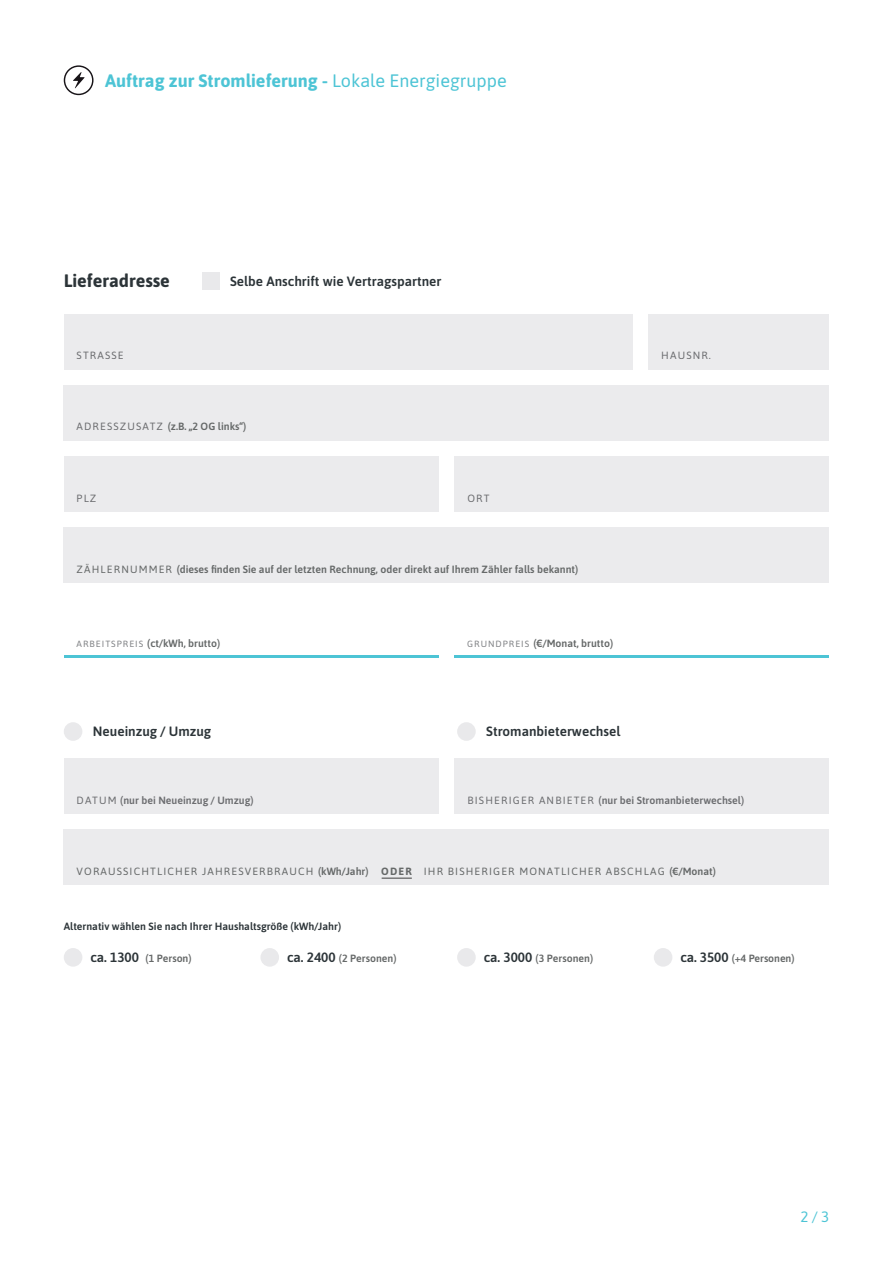
<style>
.page{position:relative;width:893px;height:1263px;background:#fff}
.page>*{position:absolute;margin:0;border:0;box-sizing:border-box;transform-origin:0 0}
.t1{font:700 18px "Asap";color:#4dc4d5}
.t2{font:700 18px "Asap";color:#2c3438}
.t3{font:15px "Asap";color:#4dc4d5}
.t4{font:600 13.5px "Asap";color:#2c3438}
.t5{font:600 10.5px "Asap";color:#666969}
.t6{font:10.5px "Asap";letter-spacing:.11em;color:#666969}
.t7{font:600 10.5px "Asap";color:#6c6d70}
.t8{font:600 10.5px "Asap";color:#2c3438}
.t9{font:10.5px "Asap";letter-spacing:.11em;color:#6c6d70}
.s1{font-weight:400}
.s2{font-weight:400;color:#6c6d70}
.s3{font-weight:400;font-size:9px;color:#808285}
.s4{font-weight:600}
.s5{font-weight:700}
.s6{font-size:13.5px;color:#2c3438}
</style>
<div class="page">
<div style="left:64px;top:385px;width:765px;height:56px;background:#ebebed"></div>
<div style="left:64px;top:456px;width:375px;height:56px;background:#ebebed"></div>
<div style="left:455px;top:456px;width:374px;height:56px;background:#ebebed"></div>
<div style="left:64px;top:528px;width:765px;height:55px;background:#ebebed"></div>
<div style="left:203px;top:273px;width:17px;height:17px;background:#e9e9eb"></div>
<div style="left:64px;top:314px;width:568px;height:55px;background:#ebebed"></div>
<div style="left:648px;top:314px;width:181px;height:55px;background:#ebebed"></div>
<svg style="left:64px;top:65px;width:30px;height:30px"></svg>
<div style="left:64px;top:722px;width:18px;height:19px;background:#e9e9eb;border-radius:50%"></div>
<div style="left:457px;top:722px;width:19px;height:19px;background:#e9e9eb;border-radius:50%"></div>
<div style="left:64px;top:830px;width:765px;height:55px;background:#ebebed"></div>
<div style="left:64px;top:759px;width:375px;height:55px;background:#ebebed"></div>
<div style="left:455px;top:759px;width:374px;height:55px;background:#ebebed"></div>
<div style="left:64px;top:948px;width:18px;height:19px;background:#e9e9eb;border-radius:50%"></div>
<div style="left:260px;top:948px;width:19px;height:19px;background:#e9e9eb;border-radius:50%"></div>
<div style="left:457px;top:948px;width:19px;height:19px;background:#e9e9eb;border-radius:50%"></div>
<div style="left:654px;top:948px;width:18px;height:19px;background:#e9e9eb;border-radius:50%"></div>
<hr style="left:64px;top:656px;width:375px;height:2px;background:#4dc4d5">
<hr style="left:454px;top:656px;width:375px;height:2px;background:#4dc4d5">
<hr style="left:382px;top:878px;width:30px;height:1px;background:#3e3e3f">
<h1 class="t1" style="left:105px;top:68px;width:403px">Auftrag zur Stromlieferung - <span class="s1">Lokale Energiegruppe</span></h1>
<h1 class="t2" style="left:64px;top:268px;width:108px">Lieferadresse</h1>
<p class="t4" style="left:230px;top:272px;width:213px">Selbe Anschrift wie Vertragspartner</p>
<p class="t9" style="left:77px;top:348px;width:49px">STRASSE</p>
<p class="t9" style="left:661px;top:348px;width:51px">HAUSNR.</p>
<p class="t5" style="left:77px;top:419px;width:171px"><span class="s2">ADRESSZUSATZ</span> (z.B. „2 OG links“)</p>
<p class="t9" style="left:77px;top:490px;width:21px">PLZ</p>
<p class="t9" style="left:467px;top:490px;width:24px">ORT</p>
<p class="t5" style="left:77px;top:562px;width:503px"><span class="s1">ZÄHLERNUMMER</span> (dieses finden Sie auf der letzten Rechnung, oder direkt auf Ihrem Zähler falls bekannt)</p>
<p class="t5" style="left:77px;top:636px;width:145px"><span class="s3">ARBEITSPREIS</span> (ct/kWh, brutto)</p>
<p class="t5" style="left:467px;top:636px;width:148px"><span class="s3">GRUNDPREIS</span> (€/Monat, brutto)</p>
<p class="t4" style="left:93px;top:722px;width:120px">Neueinzug / Umzug</p>
<p class="t4" style="left:486px;top:722px;width:136px">Stromanbieterwechsel</p>
<p class="t7" style="left:77px;top:792px;width:179px"><span class="s1">DATUM</span> (nur bei Neueinzug / Umzug)</p>
<p class="t7" style="left:467px;top:792px;width:278px"><span class="s1">BISHERIGER ANBIETER</span> (nur bei Stromanbieterwechsel)</p>
<p class="t6" style="left:77px;top:864px;width:641px">VORAUSSICHTLICHER JAHRESVERBRAUCH <span class="s4">(kWh/Jahr)</span> <span class="s5">ODER</span> IHR BISHERIGER MONATLICHER ABSCHLAG <span class="s4">(€/Monat)</span></p>
<p class="t8" style="left:64px;top:919px;width:279px">Alternativ wählen Sie nach Ihrer Haushaltsgröße (kWh/Jahr)</p>
<p class="t5" style="left:90px;top:951px;width:103px"><span class="s6">ca. 1300</span> (1 Person)</p>
<p class="t5" style="left:287px;top:951px;width:111px"><span class="s6">ca. 2400</span> (2 Personen)</p>
<p class="t5" style="left:484px;top:951px;width:111px"><span class="s6">ca. 3000</span> (3 Personen)</p>
<p class="t5" style="left:680px;top:951px;width:116px"><span class="s6">ca. 3500</span> (+4 Personen)</p>
<h2 class="t3" style="left:800px;top:1206px;width:30px">2 / 3</h2>
</div>
